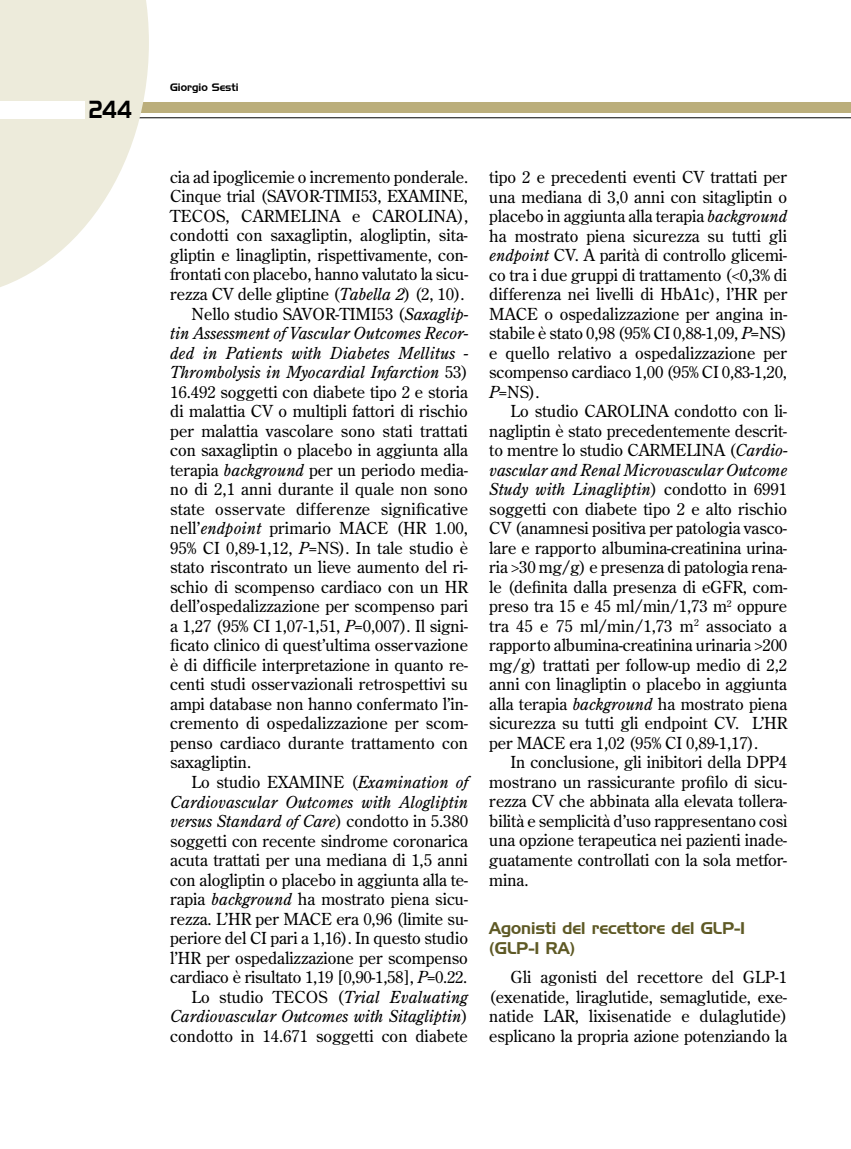
<style>
.page{position:relative;width:851px;height:1149px;background:#fff}
.page>*{position:absolute;margin:0;border:0;box-sizing:border-box;transform-origin:0 0}
.t1{font:24px "Handel Gothic BT";color:#000;scale:.8 1}
.t2{font:16.5px/19.5px "Century Old Style Std";color:#000;text-align:justify}
.t3{font:italic 16.5px "Century Old Style Std";color:#000}
.t4{font:16.5px/19.5px "Handel Gothic BT";letter-spacing:-.005em;color:#5e5925}
.t5{font:10.5px "Handel Gothic BT";color:#000}
.s1{font-style:italic}
.s2{font-style:normal}
</style>
<div class="page">
<hr style="left:0;top:117px;width:850px;height:1px;background:#000">
<div style="left:0;top:102px;width:850px;height:11px;background:#bbae7b"></div>
<svg style="left:0;top:0;width:149px;height:287px;fill:#edebdb"></svg>
<div style="left:0;top:101px;width:85px;height:17px;background:#fff"></div>
<h1 class="t1" style="left:89px;top:95px;width:55px">244</h1>
<p class="t5" style="left:170px;top:81px;width:70px">Giorgio Sesti</p>
<p class="t2" style="left:170px;top:167px;width:299px">cia ad ipoglicemie o incremento ponderale.</p>
<p class="t2" style="left:170px;top:186px;width:299px">Cinque trial (SAVOR-TIMI53, EXAMINE,</p>
<p class="t2" style="left:170px;top:206px;width:299px">TECOS, CARMELINA e CAROLINA),</p>
<p class="t2" style="left:170px;top:225px;width:299px">condotti con saxagliptin, alogliptin, sita-</p>
<p class="t2" style="left:170px;top:245px;width:299px">gliptin e linagliptin, rispettivamente, con-</p>
<p class="t2" style="left:170px;top:264px;width:299px">frontati con placebo, hanno valutato la sicu-</p>
<p class="t2" style="left:170px;top:284px;width:296px">rezza CV delle gliptine (<span class="s1">Tabella 2</span>) (2, 10).</p>
<p class="t2" style="left:191px;top:303px;width:278px">Nello studio SAVOR-TIMI53 (<span class="s1">Saxaglip-</span></p>
<p class="t3" style="left:170px;top:322px;width:299px">tin Assessment of Vascular Outcomes Recor-</p>
<p class="t3" style="left:170px;top:342px;width:299px">ded in Patients with Diabetes Mellitus -</p>
<p class="t3" style="left:170px;top:361px;width:299px">Thrombolysis in Myocardial Infarction <span class="s2">53)</span></p>
<p class="t2" style="left:170px;top:381px;width:299px">16.492 soggetti con diabete tipo 2 e storia</p>
<p class="t2" style="left:170px;top:401px;width:299px">di malattia CV o multipli fattori di rischio</p>
<p class="t2" style="left:170px;top:420px;width:299px">per malattia vascolare sono stati trattati</p>
<p class="t2" style="left:170px;top:440px;width:299px">con saxagliptin o placebo in aggiunta alla</p>
<p class="t2" style="left:170px;top:459px;width:299px">terapia <span class="s1">background</span> per un periodo media-</p>
<p class="t2" style="left:170px;top:479px;width:299px">no di 2,1 anni durante il quale non sono</p>
<p class="t2" style="left:170px;top:498px;width:299px">state osservate differenze significative</p>
<p class="t2" style="left:170px;top:518px;width:299px">nell’<span class="s1">endpoint</span> primario MACE (HR 1.00,</p>
<p class="t2" style="left:170px;top:537px;width:299px">95% CI 0,89-1,12, <span class="s1">P</span>=NS). In tale studio è</p>
<p class="t2" style="left:170px;top:557px;width:299px">stato riscontrato un lieve aumento del ri-</p>
<p class="t2" style="left:170px;top:576px;width:299px">schio di scompenso cardiaco con un HR</p>
<p class="t2" style="left:170px;top:596px;width:299px">dell’ospedalizzazione per scompenso pari</p>
<p class="t2" style="left:170px;top:615px;width:299px">a 1,27 (95% CI 1,07-1,51, <span class="s1">P</span>=0,007). Il signi-</p>
<p class="t2" style="left:170px;top:635px;width:299px">ficato clinico di quest’ultima osservazione</p>
<p class="t2" style="left:170px;top:654px;width:299px">è di difficile interpretazione in quanto re-</p>
<p class="t2" style="left:170px;top:674px;width:299px">centi studi osservazionali retrospettivi su</p>
<p class="t2" style="left:170px;top:693px;width:299px">ampi database non hanno confermato l’in-</p>
<p class="t2" style="left:170px;top:713px;width:299px">cremento di ospedalizzazione per scom-</p>
<p class="t2" style="left:170px;top:732px;width:299px">penso cardiaco durante trattamento con</p>
<p class="t2" style="left:170px;top:752px;width:83px">saxagliptin.</p>
<p class="t2" style="left:191px;top:771px;width:278px">Lo studio EXAMINE (<span class="s1">Examination of</span></p>
<p class="t3" style="left:170px;top:791px;width:299px">Cardiovascular Outcomes with Alogliptin</p>
<p class="t3" style="left:170px;top:810px;width:299px">versus Standard of Care<span class="s2">) condotto in 5.380</span></p>
<p class="t2" style="left:170px;top:830px;width:299px">soggetti con recente sindrome coronarica</p>
<p class="t2" style="left:170px;top:849px;width:299px">acuta trattati per una mediana di 1,5 anni</p>
<p class="t2" style="left:170px;top:869px;width:299px">con alogliptin o placebo in aggiunta alla te-</p>
<p class="t2" style="left:170px;top:888px;width:299px">rapia <span class="s1">background</span> ha mostrato piena sicu-</p>
<p class="t2" style="left:170px;top:908px;width:299px">rezza. L’HR per MACE era 0,96 (limite su-</p>
<p class="t2" style="left:170px;top:927px;width:299px">periore del CI pari a 1,16). In questo studio</p>
<p class="t2" style="left:170px;top:947px;width:299px">l’HR per ospedalizzazione per scompenso</p>
<p class="t2" style="left:170px;top:966px;width:298px">cardiaco è risultato 1,19 [0,90-1,58], <span class="s1">P</span>=0.22.</p>
<p class="t3" style="left:191px;top:986px;width:278px"><span class="s2">Lo studio TECOS (</span>Trial Evaluating</p>
<p class="t3" style="left:170px;top:1005px;width:299px">Cardiovascular Outcomes with Sitagliptin<span class="s2">)</span></p>
<p class="t2" style="left:170px;top:1025px;width:299px">condotto in 14.671 soggetti con diabete</p>
<p class="t2" style="left:489px;top:167px;width:299px">tipo 2 e precedenti eventi CV trattati per una mediana di 3,0 anni con sitagliptin o placebo in aggiunta alla terapia <span class="s1">background </span>ha mostrato piena sicurezza su tutti gli <span class="s1">endpoint</span> CV. A parità di controllo glicemi&shy;co tra i due gruppi di trattamento (&lt;0,3% di differenza nei livelli di HbA1c), l’HR per MACE o ospedalizzazione per angina in&shy;stabile è stato 0,98 (95% CI 0,88-1,09, <span class="s1">P</span>=NS) e quello relativo a ospedalizzazione per scompenso cardiaco 1,00 (95% CI 0,83-1,20, <span class="s1">P</span>=NS).</p>
<p class="t2" style="left:489px;top:401px;width:299px;text-indent:21px">Lo studio CAROLINA condotto con li&shy;nagliptin è stato precedentemente descrit&shy;to mentre lo studio CARMELINA (<span class="s1">Cardio&shy;vascular and Renal Microvascular Outcome Study with Linagliptin</span>) condotto in 6991 soggetti con diabete tipo 2 e alto rischio CV (anamnesi positiva per patologia vasco&shy;lare e rapporto albumina-creatinina urina&shy;ria &gt;30 mg/g) e presenza di patologia rena&shy;le (definita dalla presenza di eGFR, com&shy;preso tra 15 e 45 ml/min/1,73 m<sup>2</sup> oppure tra 45 e 75 ml/min/1,73 m<sup>2</sup> associato a rapporto albumina-creatinina urinaria &gt;200 mg/g) trattati per follow-up medio di 2,2 anni con linagliptin o placebo in aggiunta alla terapia <span class="s1">background</span> ha mostrato piena sicurezza su tutti gli endpoint CV. L’HR per MACE era 1,02 (95% CI 0,89-1,17).</p>
<p class="t2" style="left:489px;top:752px;width:299px;text-indent:21px">In conclusione, gli inibitori della DPP4 mostrano un rassicurante profilo di sicu&shy;rezza CV che abbinata alla elevata tollera&shy;bilità e semplicità d’uso rappresentano così una opzione terapeutica nei pazienti inade&shy;guatamente controllati con la sola metfor&shy;mina.</p>
<p class="t4" style="left:489px;top:918px;width:257px">Agonisti del recettore del GLP-1 (GLP-1 RA)</p>
<p class="t2" style="left:489px;top:966px;width:299px;text-indent:21px">Gli agonisti del recettore del GLP-1 (exenatide, liraglutide, semaglutide, exe&shy;natide LAR, lixisenatide e dulaglutide) esplicano la propria azione potenziando la</p>
</div>
